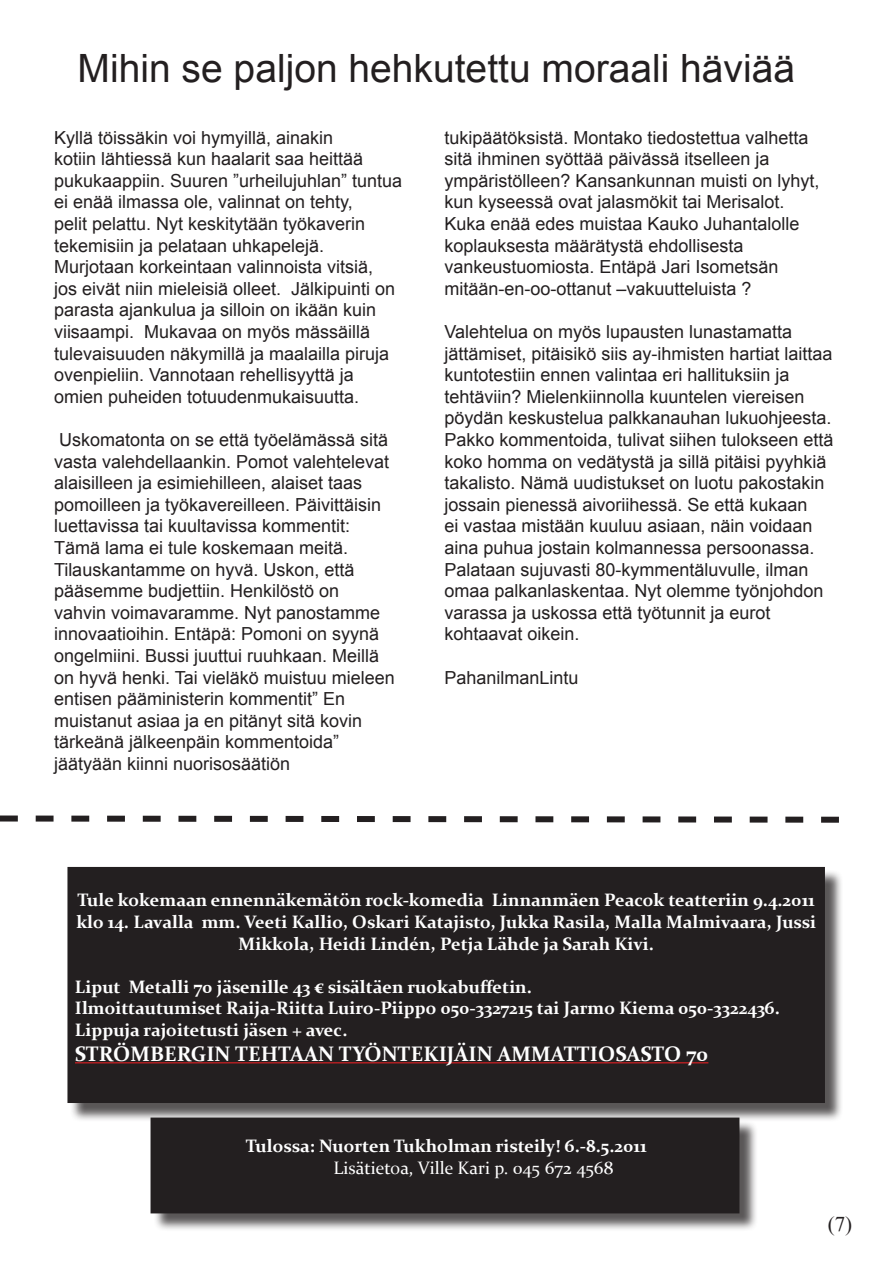
<style>
.page{position:relative;width:893px;height:1263px;background:#fff}
.page>*{position:absolute;margin:0;border:0;box-sizing:border-box;transform-origin:0 0}
.t1{font:39px "Arial";color:#231f20}
.t2{font:700 21px "Constantia";color:#fff}
.t3{font:21px "Times New Roman";color:#231f20}
.t4{font:18px/21.6px "Arial";color:#231f20}
.t5{font:700 18px/21.6px "Constantia";color:#fff;text-align:center}
.t6{font:18px "Constantia";color:#fff}
</style>
<div class="page">
<div style="left:69px;top:869px;width:797px;height:270px;background:#231f20;opacity:.75"></div>
<div style="left:71px;top:871px;width:750px;height:228px;background:#231f20"></div>
<hr style="left:75px;top:1062px;width:633px;height:1px;background:#ee1f23">
<div style="left:67px;top:867px;width:758px;height:236px;border:8px solid #231f20"></div>
<svg style="left:0;top:815px;width:839px;height:8px"></svg>
<div style="left:153px;top:1120px;width:611px;height:118px;background:#231f20;opacity:.75"></div>
<div style="left:151px;top:1118px;width:588px;height:95px;background:#231f20"></div>
<div style="left:151px;top:1117px;width:588px;height:96px;border:2px solid #231f20"></div>
<h1 class="t1" style="left:78px;top:43px;width:719px">Mihin se paljon hehkutettu moraali häviää</h1>
<p class="t4" style="left:54px;top:127px;width:350px">Kyllä töissäkin voi hymyillä, ainakin<br>kotiin lähtiessä kun haalarit saa heittää pukukaappiin. Suuren ”urheilujuhlan” tuntua ei enää ilmassa ole, valinnat on tehty,<br>pelit pelattu. Nyt keskitytään työkaverin tekemisiin ja pelataan uhkapelejä.<br>Murjotaan korkeintaan valinnoista vitsiä,<br>jos eivät niin mieleisiä olleet. Jälkipuinti on parasta ajankulua ja silloin on ikään kuin viisaampi. Mukavaa on myös mässäillä tulevaisuuden näkymillä ja maalailla piruja ovenpieliin. Vannotaan rehellisyyttä ja omien puheiden totuudenmukaisuutta.</p>
<p class="t4" style="left:54px;top:429px;width:342px">Uskomatonta on se että työelämässä sitä vasta valehdellaankin. Pomot valehtelevat alaisilleen ja esimiehilleen, alaiset taas pomoilleen ja työkavereilleen. Päivittäisin luettavissa tai kuultavissa kommentit:<br>Tämä lama ei tule koskemaan meitä.<br>Tilauskantamme on hyvä. Uskon, että pääsemme budjettiin. Henkilöstö on vahvin voimavaramme. Nyt panostamme innovaatioihin. Entäpä: Pomoni on syynä ongelmiini. Bussi juuttui ruuhkaan. Meillä on hyvä henki. Tai vieläkö muistuu mieleen entisen pääministerin kommentit” En muistanut asiaa ja en pitänyt sitä kovin tärkeänä jälkeenpäin kommentoida” jäätyään kiinni nuorisosäätiön</p>
<p class="t4" style="left:444px;top:127px;width:377px">tukipäätöksistä. Montako tiedostettua valhetta sitä ihminen syöttää päivässä itselleen ja ympäristölleen? Kansankunnan muisti on lyhyt, kun kyseessä ovat jalasmökit tai Merisalot.<br>Kuka enää edes muistaa Kauko Juhantalolle koplauksesta määrätystä ehdollisesta vankeustuomiosta. Entäpä Jari Isometsän mitään-en-oo-ottanut –vakuutteluista ?</p>
<p class="t4" style="left:444px;top:321px;width:391px">Valehtelua on myös lupausten lunastamatta jättämiset, pitäisikö siis ay-ihmisten hartiat laittaa kuntotestiin ennen valintaa eri hallituksiin ja tehtäviin? Mielenkiinnolla kuuntelen viereisen pöydän keskustelua palkkanauhan lukuohjeesta.<br>Pakko kommentoida, tulivat siihen tulokseen että koko homma on vedätystä ja sillä pitäisi pyyhkiä takalisto. Nämä uudistukset on luotu pakostakin jossain pienessä aivoriihessä. Se että kukaan<br>ei vastaa mistään kuuluu asiaan, näin voidaan aina puhua jostain kolmannessa persoonassa.<br>Palataan sujuvasti 80-kymmentäluvulle, ilman omaa palkanlaskentaa. Nyt olemme työnjohdon varassa ja uskossa että työtunnit ja eurot kohtaavat oikein.</p>
<p class="t4" style="left:444px;top:667px;width:136px">PahanilmanLintu</p>
<p class="t5" style="left:76px;top:889px;width:741px">Tule kokemaan ennennäkemätön rock-komedia Linnanmäen Peacok teatteriin 9.4.2011 klo 14. Lavalla mm. Veeti Kallio, Oskari Katajisto, Jukka Rasila, Malla Malmivaara, Jussi<br>Mikkola, Heidi Lindén, Petja Lähde ja Sarah Kivi.</p>
<p class="t5" style="left:75px;top:975px;width:706px;text-align:left">Liput Metalli 70 jäsenille 43 € sisältäen ruokabuffetin.<br>Ilmoittautumiset Raija-Riitta Luiro-Piippo 050-3327215 tai Jarmo Kiema 050-3322436.<br>Lippuja rajoitetusti jäsen + avec.</p>
<p class="t2" style="left:75px;top:1039px;width:635px">STRÖMBERGIN TEHTAAN TYÖNTEKIJÄIN AMMATTIOSASTO 70</p>
<p class="t5" style="left:246px;top:1135px;width:402px">Tulossa: Nuorten Tukholman risteily! 6.-8.5.2011</p>
<p class="t6" style="left:333px;top:1156px;width:281px">Lisätietoa, Ville Kari p. 045 672 4568</p>
<p class="t3" style="left:828px;top:1209px;width:26px">(7)</p>
</div>
